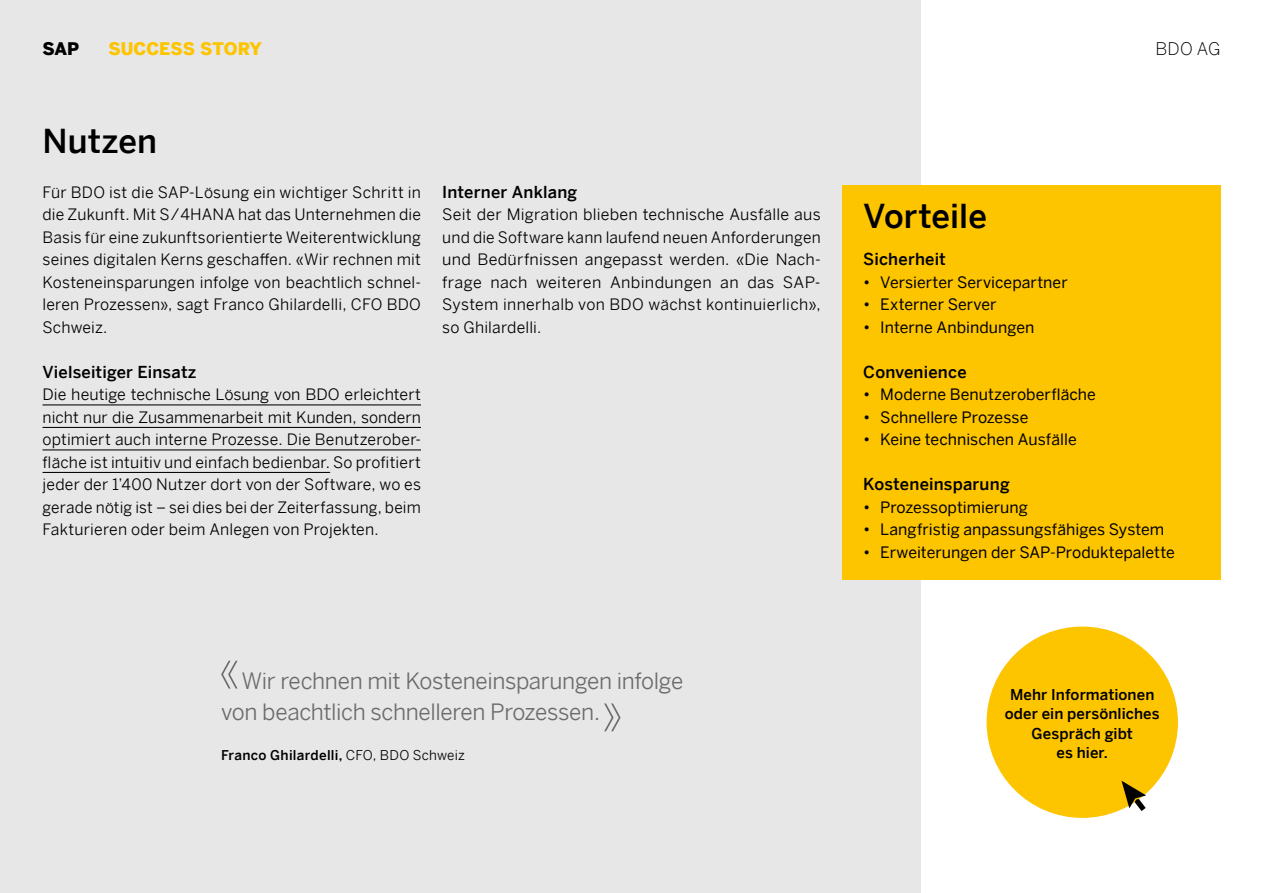
<style>
.page{position:relative;width:1263px;height:893px;background:#fff}
.page>*{position:absolute;margin:0;border:0;box-sizing:border-box;transform-origin:0 0}
.t1{font:500 33px "Benton Sans";letter-spacing:.005em;color:#000}
.t2{font:22.5px/31.5px "Benton Sans";letter-spacing:-.015em;color:#6b6b6a}
.t3{font:900 17.4px "Benton Sans";color:#fdc400}
.t4{font:300 17.4px "Benton Sans";color:#000}
.t5{font:900 17.4px "Benton Sans";color:#000}
.t6{font:500 16.5px "Benton Sans";letter-spacing:.01em;color:#000}
.t7{font:15.75px/22.5px "Benton Sans";letter-spacing:.015em;color:#000;text-align:justify}
.t8{font:15.75px "Benton Sans";letter-spacing:.005em;color:#000}
.t9{font:500 15px/19.5px "Benton Sans";letter-spacing:.005em;color:#000;text-align:center}
.t10{font:500 13.5px "Benton Sans";letter-spacing:.02em;color:#000}
.s1{font-weight:400}
</style>
<div class="page">
<div style="left:0;top:0;width:921px;height:893px;background:#e7e7e7"></div>
<hr style="left:43px;top:404px;width:378px;height:1px;background:#000">
<hr style="left:43px;top:427px;width:378px;height:1px;background:#000">
<hr style="left:43px;top:449px;width:378px;height:1px;background:#000">
<hr style="left:43px;top:472px;width:287px;height:1px;background:#000">
<svg style="left:221px;top:661px;width:17px;height:28px"></svg>
<svg style="left:604px;top:703px;width:16px;height:28px"></svg>
<div style="left:986px;top:626px;width:192px;height:192px;background:#fdc400;border-radius:50%"></div>
<svg style="left:1121px;top:781px;width:25px;height:30px"></svg>
<div style="left:842px;top:185px;width:378px;height:394px;background:#fdc400"></div>
<p class="t5" style="left:43px;top:34px;width:38px">SAP</p>
<p class="t3" style="left:108px;top:34px;width:155px">SUCCESS STORY</p>
<p class="t4" style="left:1155px;top:34px;width:66px">BDO AG</p>
<h1 class="t1" style="left:43px;top:112px;width:116px">Nutzen</h1>
<p class="t7" style="left:43px;top:179px;width:380px">Für BDO ist die SAP-Lösung ein wichtiger Schritt in die Zukunft. Mit S/4HANA hat das Unternehmen die Basis für eine zukunftsorientierte Weiterentwicklung seines digitalen Kerns geschaffen. «Wir rechnen mit Kosteneinsparungen infolge von beachtlich schnel&shy;leren Prozessen», sagt Franco Ghilardelli, CFO BDO Schweiz.</p>
<p class="t6" style="left:43px;top:358px;width:156px">Vielseitiger Einsatz</p>
<p class="t7" style="left:43px;top:381px;width:380px">Die heutige technische Lösung von BDO erleichtert nicht nur die Zusammenarbeit mit Kunden, sondern optimiert auch interne Prozesse. Die Benutzerober&shy;fläche ist intuitiv und einfach bedienbar. So profitiert jeder der 1’400 Nutzer dort von der Software, wo es gerade nötig ist – sei dies bei der Zeiterfassung, beim Fakturieren oder beim Anlegen von Projekten.</p>
<p class="t6" style="left:442px;top:178px;width:136px">Interner Anklang</p>
<p class="t7" style="left:442px;top:201px;width:380px">Seit der Migration blieben technische Ausfälle aus und die Software kann laufend neuen Anforderungen und Bedürfnissen angepasst werden. «Die Nach&shy;frage nach weiteren Anbindungen an das SAP-System innerhalb von BDO wächst kontinuierlich», so Ghilardelli.</p>
<h1 class="t1" style="left:863px;top:187px;width:125px">Vorteile</h1>
<p class="t6" style="left:863px;top:245px;width:84px">Sicherheit</p>
<p class="t8" style="left:863px;top:269px;width:206px">• Versierter Servicepartner</p>
<p class="t8" style="left:863px;top:291px;width:135px">• Externer Server</p>
<p class="t8" style="left:863px;top:314px;width:173px">• Interne Anbindungen</p>
<p class="t6" style="left:863px;top:358px;width:105px">Convenience</p>
<p class="t8" style="left:863px;top:381px;width:234px">• Moderne Benutzeroberfläche</p>
<p class="t8" style="left:863px;top:404px;width:167px">• Schnellere Prozesse</p>
<p class="t8" style="left:863px;top:426px;width:215px">• Keine technischen Ausfälle</p>
<p class="t6" style="left:863px;top:470px;width:148px">Kosteneinsparung</p>
<p class="t8" style="left:863px;top:494px;width:166px">• Prozessoptimierung</p>
<p class="t8" style="left:863px;top:516px;width:303px">• Langfristig anpassungsfähiges System</p>
<p class="t8" style="left:863px;top:539px;width:313px">• Erweiterungen der SAP-Produktepalette</p>
<h2 class="t2" style="left:221px;top:662px;width:464px;text-indent:20px">Wir rechnen mit Kosteneinsparungen infolge von beachtlich schnelleren Prozessen.</h2>
<p class="t10" style="left:221px;top:744px;width:245px">Franco Ghilardelli, <span class="s1">CFO, BDO Schweiz</span></p>
<p class="t9" style="left:1005px;top:683px;width:156px">Mehr Informationen oder ein persönliches<br>Gespräch gibt<br>es hier.</p>
</div>
